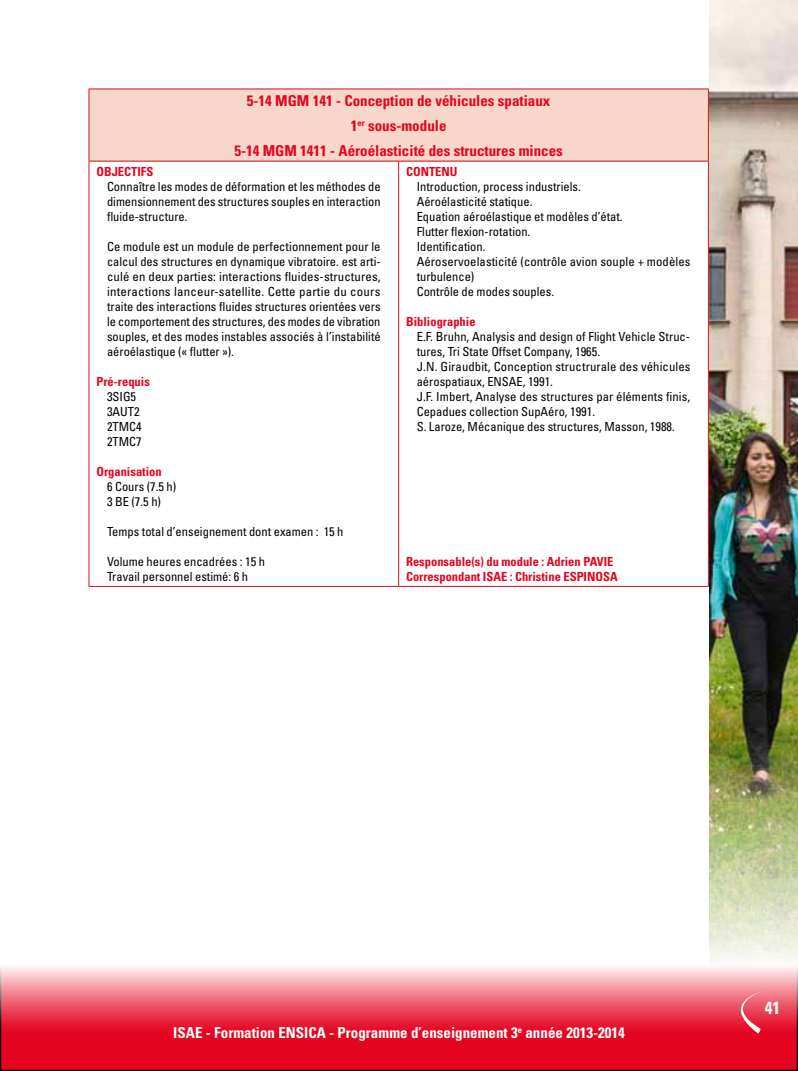
<style>
.page{position:relative;width:798px;height:1071px;background:#fff}
.page>*{position:absolute;margin:0;border:0;box-sizing:border-box;transform-origin:0 0}
.t1{font:700 condensed 17.5px "Univers";color:#fff}
.t2{font:700 condensed 15px/25.1px "Univers";color:#e40520;text-align:center}
.t3{font:700 condensed 15px "Univers";color:#fff}
.t4{font:condensed 12.5px/15px "Univers";color:#000}
.t5{font:700 condensed 12.5px/15px "Univers";color:#e40520}
</style>
<div class="page">
<svg style="left:2px;top:967px;width:793px;height:101px;background:#eb4a5e"></svg>
<svg style="left:719px;top:990px;width:43px;height:43px;background:#eb5265"></svg>
<img style="left:709px;top:0;width:88px;height:961px">
<div style="left:89px;top:89px;width:619px;height:72px;background:#f6d7ca"></div>
<hr style="left:89px;top:89px;width:309px;height:1px;background:#cd171a">
<hr style="left:89px;top:89px;width:1px;height:72px;background:#cd171a">
<hr style="left:398px;top:89px;width:310px;height:1px;background:#cd171a">
<hr style="left:707px;top:89px;width:1px;height:72px;background:#cd171a">
<hr style="left:89px;top:161px;width:309px;height:1px;background:#cd171a">
<hr style="left:89px;top:161px;width:1px;height:425px;background:#cd171a">
<hr style="left:398px;top:161px;width:310px;height:1px;background:#cd171a">
<hr style="left:398px;top:161px;width:1px;height:425px;background:#cd171a">
<hr style="left:707px;top:161px;width:1px;height:425px;background:#cd171a">
<hr style="left:89px;top:586px;width:309px;height:1px;background:#cd171a">
<hr style="left:398px;top:586px;width:310px;height:1px;background:#cd171a">
<p class="t2" style="left:234px;top:88px;width:330px">5-14 MGM 141 - Conception de véhicules spatiaux<br>1<sup>er</sup> sous-module<br>5-14 MGM 1411 - Aéroélasticité des structures minces</p>
<p class="t5" style="left:96px;top:164px;width:58px">OBJECTIFS</p>
<p class="t4" style="left:107px;top:179px;width:275px;text-align:justify">Connaître les modes de déformation et les méthodes de dimensionnement des structures souples en interaction fluide-structure.</p>
<p class="t4" style="left:107px;top:239px;width:275px;text-align:justify">Ce module est un module de perfectionnement pour le calcul des structures en dynamique vibratoire. est arti&shy;culé en deux parties: interactions fluides-structures, interactions lanceur-satellite. Cette partie du cours traite des interactions fluides structures orientées vers le comportement des structures, des modes de vibration souples, et des modes instables associés à l’instabilité aéroélastique (« flutter »).</p>
<p class="t5" style="left:96px;top:374px;width:55px">Pré-requis</p>
<p class="t4" style="left:107px;top:389px;width:36px">3SIG5<br>3AUT2<br>2TMC4<br>2TMC7</p>
<p class="t5" style="left:96px;top:464px;width:67px">Organisation</p>
<p class="t4" style="left:107px;top:479px;width:71px">6 Cours (7.5 h)<br>3 BE (7.5 h)</p>
<p class="t4" style="left:107px;top:524px;width:238px">Temps total d’enseignement dont examen : 15 h</p>
<p class="t4" style="left:107px;top:554px;width:159px">Volume heures encadrées : 15 h<br>Travail personnel estimé: 6 h</p>
<p class="t5" style="left:406px;top:164px;width:53px">CONTENU</p>
<p class="t4" style="left:416px;top:179px;width:275px">Introduction, process industriels.<br>Aéroélasticité statique.<br>Equation aéroélastique et modèles d’état.<br>Flutter flexion-rotation.<br>Identification.<br>Aéroservoelasticité (contrôle avion souple + modèles turbulence)<br>Contrôle de modes souples.</p>
<p class="t5" style="left:406px;top:314px;width:71px">Bibliographie</p>
<p class="t4" style="left:416px;top:329px;width:275px">E.F. Bruhn, Analysis and design of Flight Vehicle Struc&shy;tures, Tri State Offset Company, 1965.<br>J.N. Giraudbit, Conception structrurale des véhicules aérospatiaux, ENSAE, 1991.<br>J.F. Imbert, Analyse des structures par éléments finis, Cepadues collection SupAéro, 1991.<br>S. Laroze, Mécanique des structures, Masson, 1988.</p>
<p class="t5" style="left:406px;top:554px;width:213px">Responsable(s) du module : Adrien PAVIE<br>Correspondant ISAE : Christine ESPINOSA</p>
<p class="t3" style="left:173px;top:1022px;width:452px">ISAE - Formation ENSICA - Programme d’enseignement 3<sup>e</sup> année 2013-2014</p>
<h1 class="t1" style="left:764px;top:996px;width:17px">41</h1>
</div>
